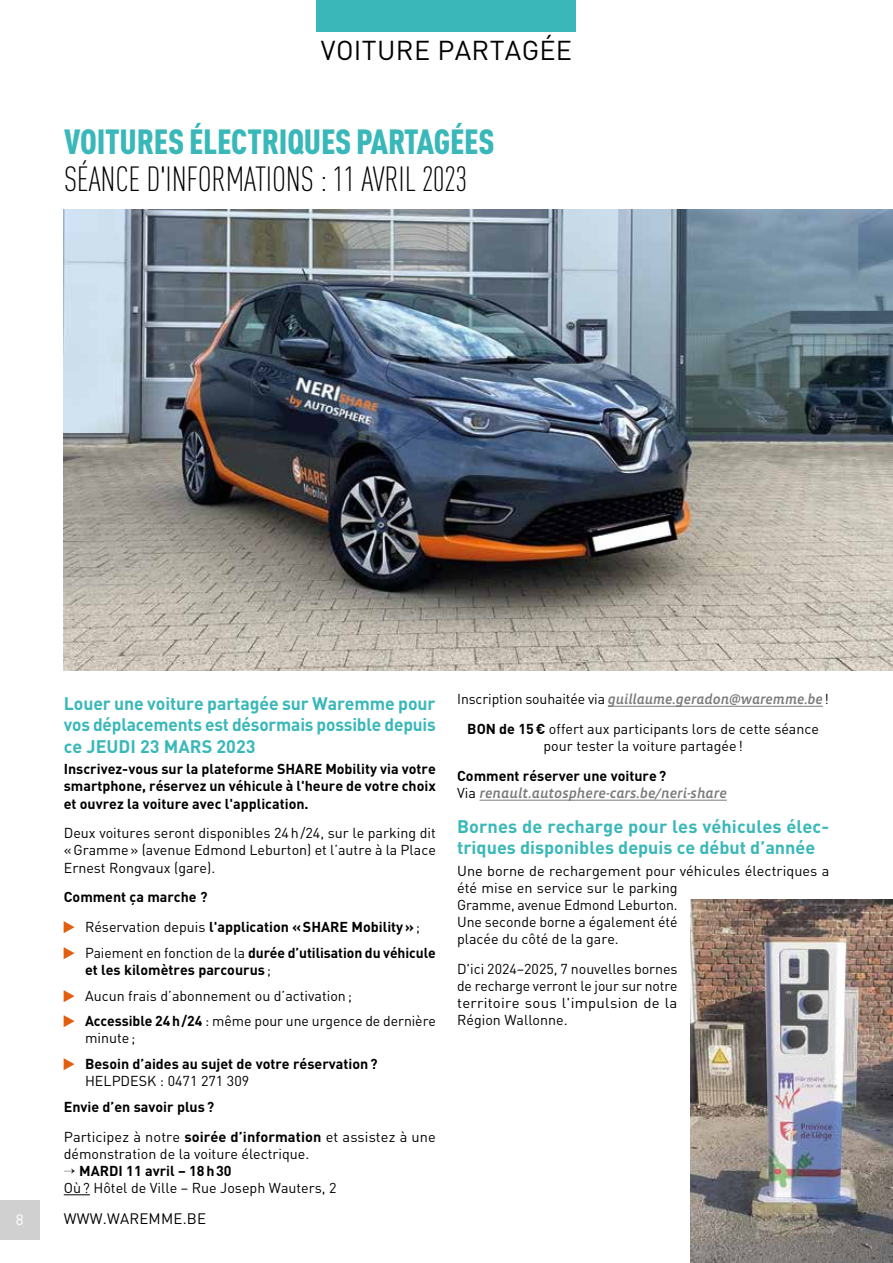
<style>
.page{position:relative;width:893px;height:1263px;background:#fff}
.page>*{position:absolute;margin:0;border:0;box-sizing:border-box;transform-origin:0 0}
.t1{font:300 34.5px "DIN Cond";letter-spacing:-.005em;color:#020203}
.t2{font:900 34.5px "DIN Cond";letter-spacing:-.005em;color:#3ab8b9}
.t3{font:27px "DIN";letter-spacing:.015em;color:#000}
.t4{font:700 18px/21.6px "DIN";color:#3ab8b9;text-align:justify}
.t5{font:15px "DIN";letter-spacing:.015em;color:#000}
.t6{font:15px "DIN";color:#fff}
.t7{font:14.25px/17.1px "DIN";color:#000}
.t8{font:700 14.25px/17.1px "DIN";color:#000}
.t9{font:14.25px "Vista Sans Alt Med Ita";color:#7c7b7b}
.s1{font-weight:400}
.s2{font-weight:700}
.s3{font-family:"DIN";color:#000}
</style>
<div class="page">
<div style="left:0;top:1200px;width:39px;height:39px;background:#d0d0d0"></div>
<div style="left:317px;top:0;width:259px;height:32px;background:#3ab8b9"></div>
<svg style="left:64px;top:1194px;width:26px;height:1px"></svg>
<hr style="left:608px;top:706px;width:215px;height:1px;background:#7c7b7b">
<hr style="left:480px;top:800px;width:247px;height:1px;background:#7c7b7b">
<img style="left:690px;top:899px;width:203px;height:364px">
<img style="left:64px;top:209px;width:829px;height:462px">
<h2 class="t3" style="left:321px;top:34px;width:253px">VOITURE PARTAGÉE</h2>
<h1 class="t2" style="left:64px;top:120px;width:432px">VOITURES ÉLECTRIQUES PARTAGÉES</h1>
<h1 class="t1" style="left:64px;top:159px;width:405px">SÉANCE D'INFORMATIONS : 11 AVRIL 2023</h1>
<p class="t4" style="left:64px;top:692px;width:374px">Louer une voiture partagée sur Waremme pour vos déplacements est désormais possible depuis ce JEUDI 23 MARS 2023</p>
<p class="t8" style="left:64px;top:760px;width:374px;text-align:justify">Inscrivez-vous sur la plateforme SHARE Mobility via votre smartphone, réservez un véhicule à l'heure de votre choix et ouvrez la voiture avec l'application.</p>
<p class="t7" style="left:64px;top:824px;width:374px;text-align:justify">Deux voitures seront disponibles 24h/24, sur le parking dit «Gramme» (avenue Edmond Leburton) et l’autre à la Place Ernest Rongvaux (gare).</p>
<p class="t8" style="left:85px;top:882px;width:336px;line-height:29.8px;text-indent:-21px">Comment ça marche ?<br><span class="s1">Réservation depuis</span> l'application «SHARE Mobility»<span class="s1">;</span></p>
<p class="t8" style="left:85px;top:943px;width:352px"><span class="s1">Paiement en fonction de la</span> durée d’utilisation du véhicule et les kilomètres parcourus<span class="s1">;</span></p>
<p class="t7" style="left:85px;top:982px;width:352px;line-height:25.7px">Aucun frais d’abonnement ou d’activation;<br><span class="s2">Accessible 24h/24</span> : même pour une urgence de dernière</p>
<p class="t7" style="left:85px;top:1029px;width:52px">minute;</p>
<p class="t8" style="left:85px;top:1055px;width:294px">Besoin d’aides au sujet de votre réservation?</p>
<p class="t7" style="left:85px;top:1072px;width:166px">HELPDESK : 0471 271 309</p>
<p class="t8" style="left:64px;top:1091px;width:374px;line-height:29.8px">Envie d’en savoir plus?<br><span class="s1">Participez à notre</span> soirée d’information <span class="s1">et assistez à une</span></p>
<p class="t7" style="left:64px;top:1145px;width:247px">démonstration de la voiture électrique.</p>
<p class="t7" style="left:64px;top:1162px;width:274px">→ <span class="s2">MARDI 11 avril – 18h30<br></span>Où? Hôtel de Ville – Rue Joseph Wauters, 2</p>
<p class="t6" style="left:16px;top:1210px;width:9px">8</p>
<p class="t5" style="left:64px;top:1209px;width:144px">WWW.WAREMME.BE</p>
<p class="t9" style="left:457px;top:692px;width:373px"><span class="s3">Inscription souhaitée via</span> guillaume.geradon@waremme.be<span class="s3">!</span></p>
<p class="t7" style="left:467px;top:720px;width:353px;text-align:center"><span class="s2">BON de 15€</span> offert aux participants lors de cette séance pour tester la voiture partagée!</p>
<p class="t8" style="left:457px;top:767px;width:211px">Comment réserver une voiture?</p>
<p class="t9" style="left:457px;top:786px;width:271px"><span class="s3">Via</span> renault.autosphere-cars.be/neri-share</p>
<p class="t4" style="left:457px;top:814px;width:374px">Bornes de recharge pour les véhicules élec&shy;triques disponibles depuis ce début d’année</p>
<p class="t7" style="left:457px;top:862px;width:374px">Une borne de rechargement pour véhicules électriques a été mise en service sur le parking<br>Gramme, avenue Edmond Leburton.<br>Une seconde borne a également été<br>placée du côté de la gare.</p>
<p class="t7" style="left:457px;top:960px;width:222px;text-align:justify">D'ici 2024–2025, 7 nouvelles bornes de recharge verront le jour sur notre territoire sous l'impulsion de la Région Wallonne.</p>
</div>
